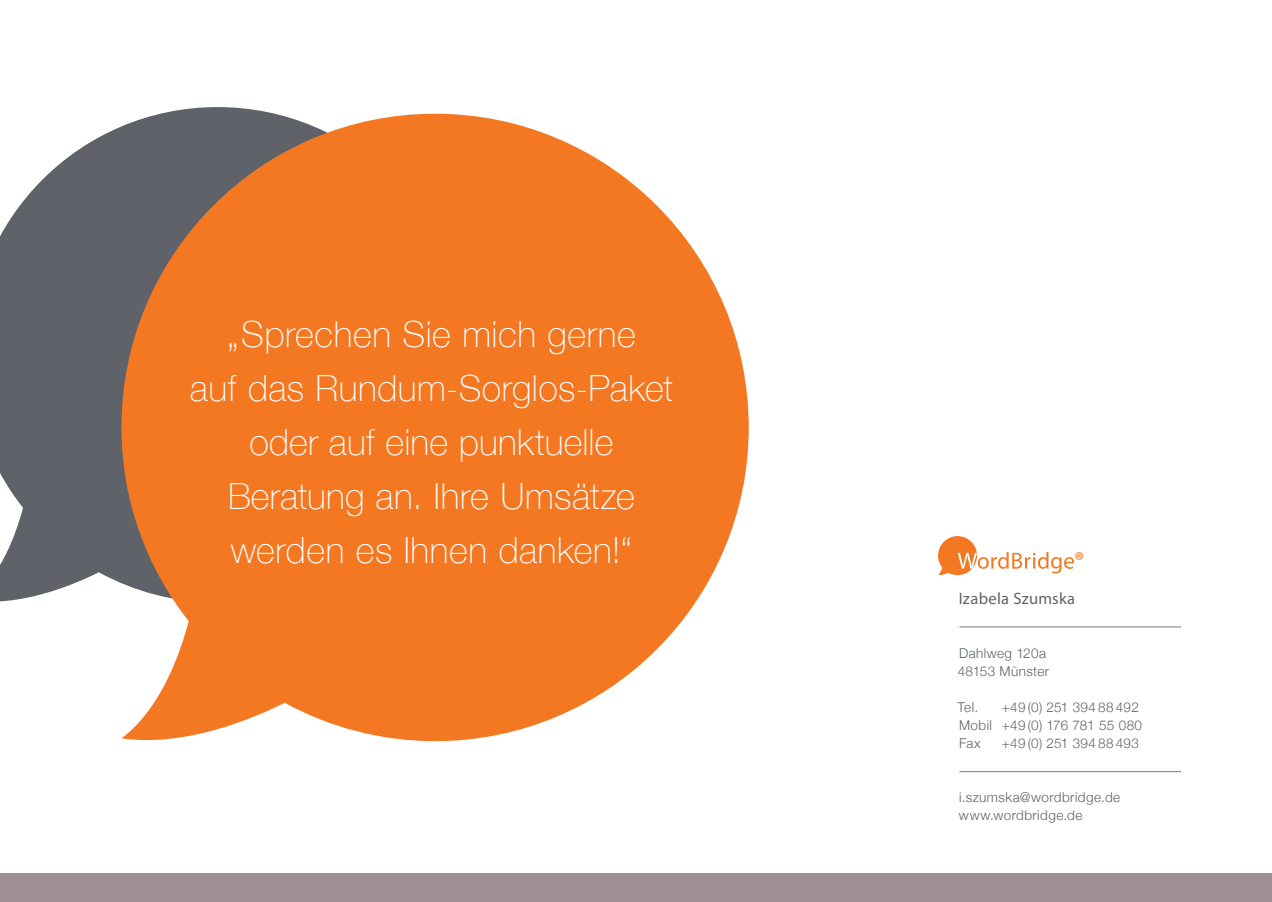
<style>
.page{position:relative;width:1272px;height:902px;background:#fff}
.page>*{position:absolute;margin:0;border:0;box-sizing:border-box;transform-origin:0 0}
.t1{font:100 36px/54px "Helvetica Neue";letter-spacing:.01em;color:#fff;text-align:center}
.t2{font:23.25px "Myriad Pro";color:#f47721}
.t3{font:16.5px "Myriad Pro";letter-spacing:.015em;color:#5f6369}
.t4{font:300 13.5px/18px "Helvetica Neue";letter-spacing:.03em;color:#5f6369}
</style>
<div class="page">
<div style="left:0;top:873px;width:1271px;height:28px;background:#9e9095"></div>
<hr style="left:959px;top:626px;width:221px;height:1px;background:#76787b">
<hr style="left:959px;top:771px;width:221px;height:1px;background:#76787b">
<svg style="left:938px;top:536px;width:135px;height:39px"></svg>
<svg style="left:0;top:107px;width:446px;height:495px;fill:#5f6369"></svg>
<svg style="left:121px;top:114px;width:627px;height:628px;background:#ed8843"></svg>
<p class="t1" style="left:190px;top:306px;width:484px">„Sprechen Sie mich gerne<br>auf das Rundum-Sorglos-Paket oder auf eine punktuelle</p>
<p class="t1" style="left:228px;top:468px;width:408px">Beratung an. Ihre Umsätze</p>
<p class="t1" style="left:231px;top:522px;width:403px">werden es Ihnen danken!“</p>
<p class="t2" style="left:1074px;top:546px;width:11px">®</p>
<p class="t3" style="left:958px;top:588px;width:118px">Izabela Szumska</p>
<p class="t4" style="left:959px;top:643px;width:88px">Dahlweg 120a</p>
<p class="t4" style="left:957px;top:661px;width:93px">48153 Münster</p>
<p class="t4" style="left:957px;top:697px;width:22px">Tel.</p>
<p class="t4" style="left:1001px;top:697px;width:139px">+49 (0) 251 394 88 492</p>
<p class="t4" style="left:959px;top:715px;width:184px">Mobil +49 (0) 176 781 55 080<br>Fax</p>
<p class="t4" style="left:1001px;top:733px;width:139px">+49 (0) 251 394 88 493</p>
<p class="t4" style="left:959px;top:787px;width:162px">i.szumska@wordbridge.de</p>
<p class="t4" style="left:958px;top:805px;width:125px">www.wordbridge.de</p>
</div>
